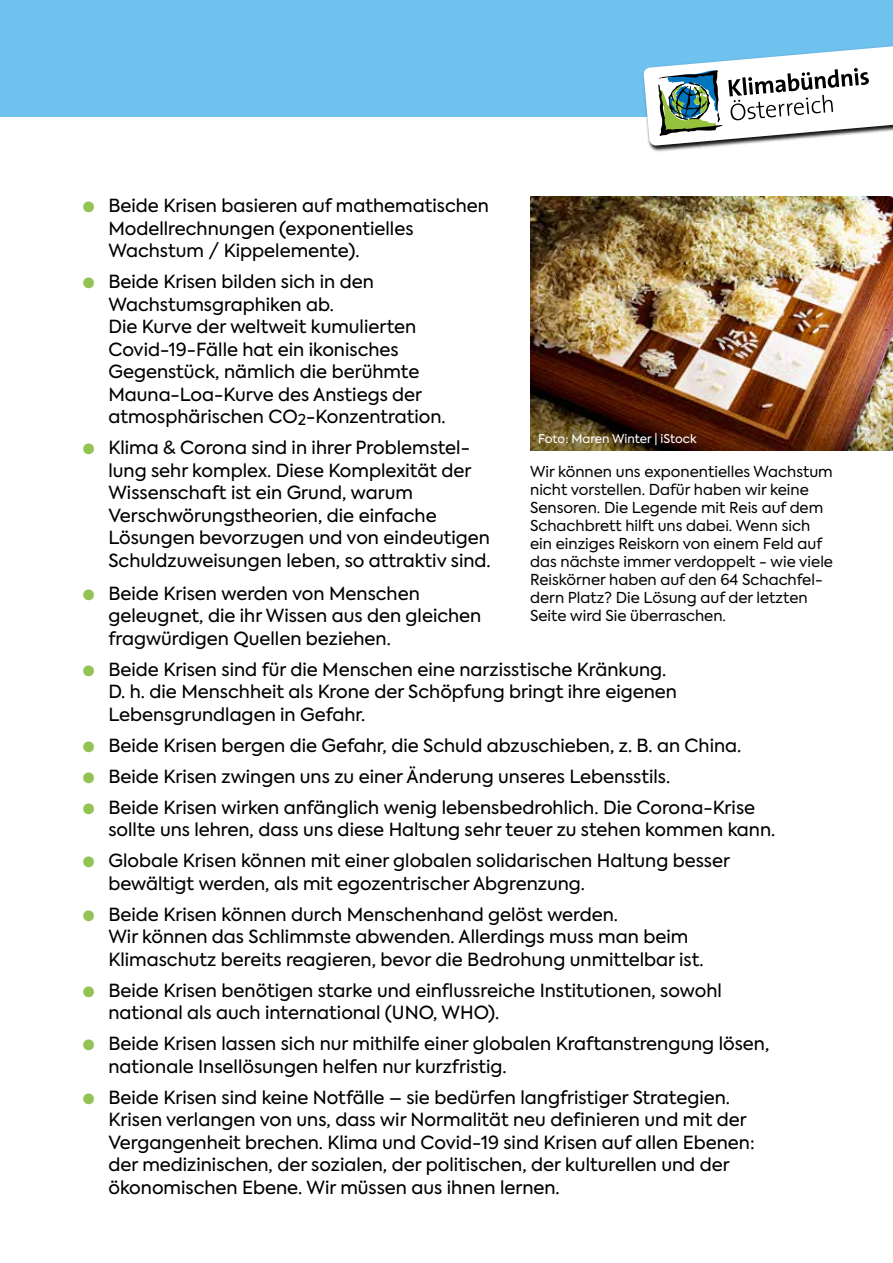
<style>
.page{position:relative;width:893px;height:1263px;background:#fff}
.page>*{position:absolute;margin:0;border:0;box-sizing:border-box;transform-origin:0 0}
.t1{font:18px/22.5px "Axiforma";color:#000}
.t2{font:15px/18px "Axiforma";color:#000}
.t3{font:12px "Axiforma";letter-spacing:-.005em;color:#fff}
.s1{color:#93c355}
</style>
<div class="page">
<img style="left:649px;top:146px;width:71px;height:6px">
<div style="left:0;top:0;width:893px;height:117px;background:#6fc2ee"></div>
<svg style="left:643px;top:46px;width:250px;height:100px"></svg>
<img style="left:530px;top:196px;width:363px;height:255px">
<p class="t1" style="left:108px;top:195px;width:382px;text-indent:-26px"><span class="s1">●</span> Beide Krisen basieren auf mathematischen<br>Modellrechnungen (exponentielles<br>Wachstum / Kippelemente).</p>
<p class="t1" style="left:108px;top:271px;width:339px;text-indent:-26px"><span class="s1">●</span> Beide Krisen bilden sich in den Wachstumsgraphiken ab.<br>Die Kurve der weltweit kumulierten Covid-19-Fälle hat ein ikonisches Gegenstück, nämlich die berühmte Mauna-Loa-Kurve des Anstiegs der atmosphärischen CO<sub>2</sub>-Konzentration.</p>
<p class="t1" style="left:108px;top:437px;width:384px;text-indent:-26px"><span class="s1">●</span> Klima &amp; Corona sind in ihrer Problemstel&shy;lung sehr komplex. Diese Komplexität der Wissenschaft ist ein Grund, warum Verschwörungstheorien, die einfache Lösungen bevorzugen und von eindeutigen Schuldzuweisungen leben, so attraktiv sind.</p>
<p class="t3" style="left:538px;top:431px;width:160px">Foto: Maren Winter | iStock</p>
<p class="t2" style="left:530px;top:463px;width:304px">Wir können uns exponentielles Wachstum nicht vorstellen. Dafür haben wir keine Sensoren. Die Legende mit Reis auf dem Schachbrett hilft uns dabei. Wenn sich ein einziges Reiskorn von einem Feld auf das nächste immer verdoppelt - wie viele Reiskörner haben auf den 64 Schachfel&shy;dern Platz? Die Lösung auf der letzten Seite wird Sie überraschen.</p>
<p class="t1" style="left:108px;top:582px;width:374px;text-indent:-26px"><span class="s1">●</span> Beide Krisen werden von Menschen geleugnet, die ihr Wissen aus den gleichen fragwürdigen Quellen beziehen.</p>
<p class="t1" style="left:108px;top:658px;width:570px;text-indent:-26px"><span class="s1">●</span> Beide Krisen sind für die Menschen eine narzisstische Kränkung.<br>D. h. die Menschheit als Krone der Schöpfung bringt ihre eigenen<br>Lebensgrundlagen in Gefahr.</p>
<p class="t1" style="left:83px;top:734px;width:660px"><span class="s1">●</span> Beide Krisen bergen die Gefahr, die Schuld abzuschieben, z. B. an China.</p>
<p class="t1" style="left:83px;top:765px;width:589px"><span class="s1">●</span> Beide Krisen zwingen uns zu einer Änderung unseres Lebensstils.</p>
<p class="t1" style="left:108px;top:796px;width:668px;text-indent:-26px"><span class="s1">●</span> Beide Krisen wirken anfänglich wenig lebensbedrohlich. Die Corona-Krise sollte uns lehren, dass uns diese Haltung sehr teuer zu stehen kommen kann.</p>
<p class="t1" style="left:108px;top:850px;width:623px;text-indent:-26px"><span class="s1">●</span> Globale Krisen können mit einer globalen solidarischen Haltung besser bewältigt werden, als mit egozentrischer Abgrenzung.</p>
<p class="t1" style="left:108px;top:903px;width:597px;text-indent:-26px"><span class="s1">●</span> Beide Krisen können durch Menschenhand gelöst werden.<br>Wir können das Schlimmste abwenden. Allerdings muss man beim<br>Klimaschutz bereits reagieren, bevor die Bedrohung unmittelbar ist.</p>
<p class="t1" style="left:108px;top:979px;width:615px;text-indent:-26px"><span class="s1">●</span> Beide Krisen benötigen starke und einflussreiche Institutionen, sowohl national als auch international (UNO, WHO).</p>
<p class="t1" style="left:108px;top:1033px;width:662px;text-indent:-26px"><span class="s1">●</span> Beide Krisen lassen sich nur mithilfe einer globalen Kraftanstrengung lösen, nationale Insellösungen helfen nur kurzfristig.</p>
<p class="t1" style="left:108px;top:1086px;width:648px;text-indent:-26px"><span class="s1">●</span> Beide Krisen sind keine Notfälle – sie bedürfen langfristiger Strategien.<br>Krisen verlangen von uns, dass wir Normalität neu definieren und mit der Vergangenheit brechen. Klima und Covid-19 sind Krisen auf allen Ebenen: der medizinischen, der sozialen, der politischen, der kulturellen und der ökonomischen Ebene. Wir müssen aus ihnen lernen.</p>
</div>
